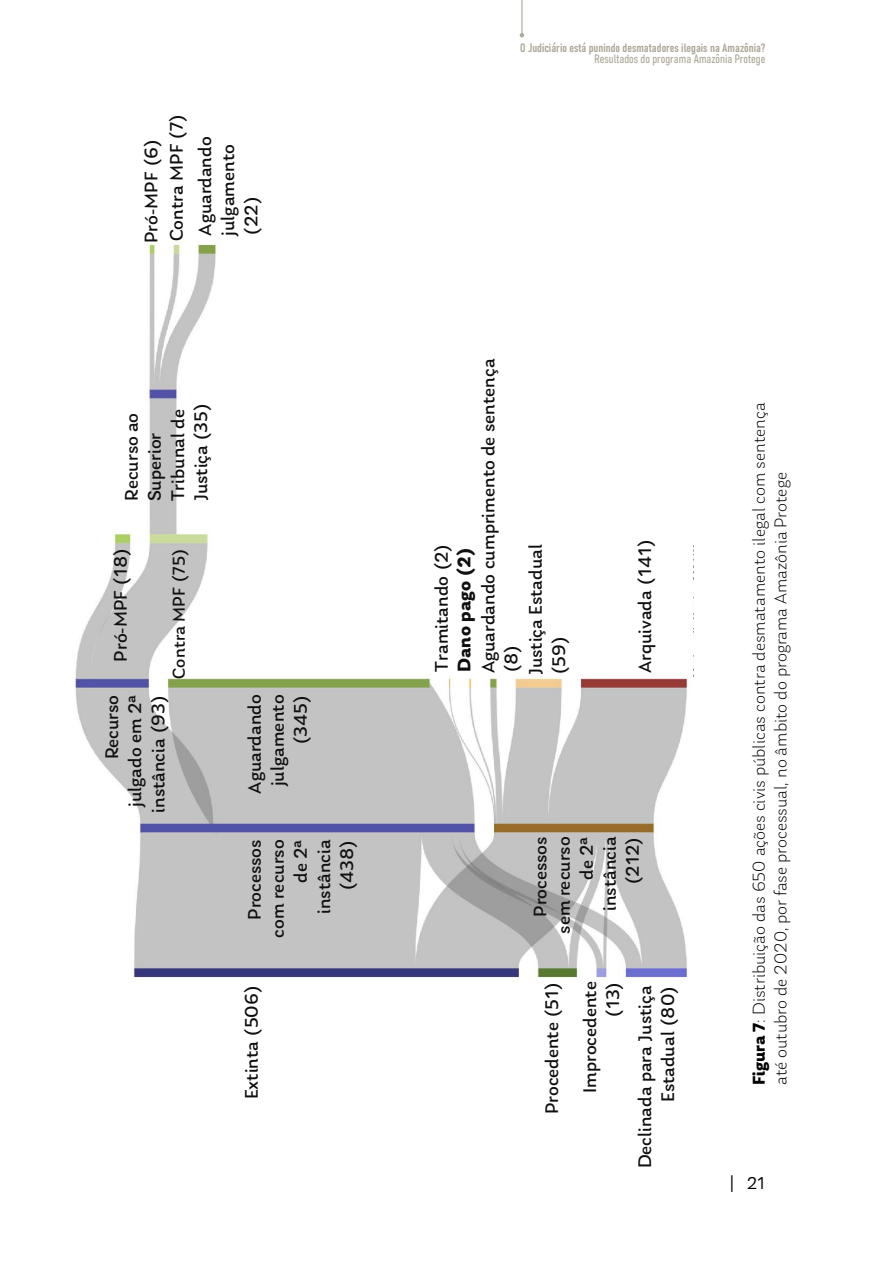
<style>
.page{position:relative;width:893px;height:1263px;background:#fff}
.page>*{position:absolute;margin:0;border:0;box-sizing:border-box;transform-origin:0 0}
.t1{font:19.2px/23.1px "Laca";color:#111010;text-align:right}
.t2{font:700 19.2px "Laca";color:#111010}
.t3{font:300 18px/21.6px "Laca";color:#000}
.t4{font:18px "Laca";color:#111010}
.t5{font:18px "Laca";color:#000}
.t6{font:12px/11.4px "Bahnschrift";color:#ada797;text-align:right}
.s1{font-weight:700}
</style>
<div class="page">
<hr style="left:521px;top:0;width:1px;height:35px;background:#ada797">
<svg style="left:520px;top:33px;width:4px;height:4px"></svg>
<img style="left:75px;top:241px;width:613px;height:738px">
<p class="t1" style="left:162px;top:236px;width:123px;line-height:28.5px;text-align:left;text-indent:-6px;rotate:-90deg">Contra MPF (7)<br>Aguardando</p>
<p class="t1" style="left:140px;top:243px;width:106px;rotate:-90deg">Pró-MPF (6)</p>
<p class="t1" style="left:216px;top:236px;width:93px;text-align:left;rotate:-90deg">julgamento (22)</p>
<p class="t6" style="left:520px;top:41px;width:247px">O Judiciário está punindo desmatadores ilegais na Amazônia?<br>Resultados do programa Amazônia Protege</p>
<p class="t1" style="left:477px;top:673px;width:316px;text-align:left;rotate:-90deg">Aguardando cumprimento de sentença (8)</p>
<p class="t1" style="left:120px;top:501px;width:100px;text-align:left;rotate:-90deg">Recurso ao<br>Superior<br>Tribunal de<br>Justiça (35)</p>
<p class="t4" style="left:168px;top:679px;width:132px;rotate:-90deg">Contra MPF (75)</p>
<p class="t1" style="left:430px;top:672px;width:130px;rotate:-90deg">Tramitando (2)</p>
<p class="t2" style="left:453px;top:672px;width:126px;rotate:-90deg">Dano pago (2)</p>
<p class="t1" style="left:524px;top:675px;width:132px;text-align:left;rotate:-90deg">Justiça Estadual (59)</p>
<p class="t1" style="left:633px;top:673px;width:136px;rotate:-90deg">Arquivada (141)</p>
<p class="t1" style="left:109px;top:661px;width:115px;rotate:-90deg">Pró-MPF (18)</p>
<p class="t1" style="left:100px;top:813px;width:120px;rotate:-90deg">Recurso julgado em 2ª instância (93)</p>
<p class="t1" style="left:243px;top:793px;width:100px;rotate:-90deg">Aguardando julgamento (345)</p>
<p class="t1" style="left:243px;top:938px;width:100px;rotate:-90deg">Processos com recurso de 2ª instância (438)</p>
<p class="t1" style="left:529px;top:933px;width:98px;rotate:-90deg">Processos sem recurso de 2ª instância (212)</p>
<p class="t1" style="left:533px;top:1114px;width:135px;line-height:37.8px;rotate:-90deg">Procedente (51)<br>Improcedente</p>
<p class="t1" style="left:601px;top:1018px;width:38px;rotate:-90deg">(13)</p>
<p class="t1" style="left:240px;top:1099px;width:116px;rotate:-90deg">Extinta (506)</p>
<p class="t1" style="left:633px;top:1168px;width:184px;rotate:-90deg">Declinada para Justiça<br>Estadual (80)</p>
<p class="t3" style="left:748px;top:1085px;width:684px;rotate:-90deg"><span class="s1">Figura 7</span>: Distribuição das 650 ações civis públicas contra desmatamento ilegal com sentença até outubro de 2020, por fase processual, no âmbito do programa Amazônia Protege</p>
<p class="t5" style="left:729px;top:1172px;width:38px">| 21</p>
</div>
